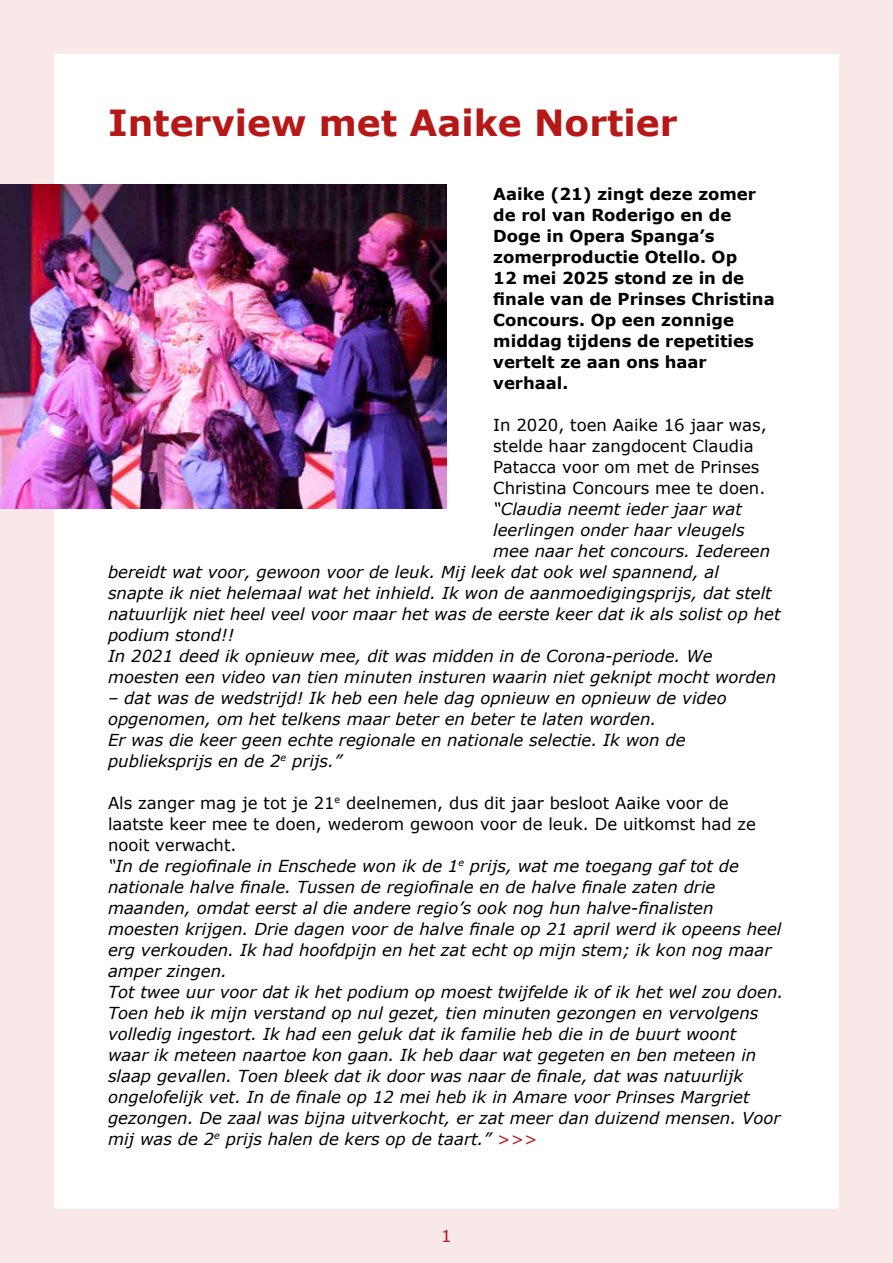
<style>
.page{position:relative;width:893px;height:1263px;background:#f8e8e8}
.page>*{position:absolute;margin:0;border:0;box-sizing:border-box;transform-origin:0 0}
.t1{font:700 36px "Verdana";color:#b61817}
.t2{font:italic 16.5px/21px "Verdana";color:#000}
.t3{font:700 16.5px/21px "Verdana";color:#000}
.t4{font:16.5px/21px "Verdana";color:#000}
.t5{font:16.5px "Verdana";color:#b61817}
.s1{font-style:normal}
.s2{color:#b61817}
</style>
<div class="page">
<div style="left:54px;top:54px;width:785px;height:1155px;background:#fff"></div>
<img style="left:0;top:185px;width:446px;height:323px">
<h1 class="t1" style="left:108px;top:99px;width:571px">Interview met Aaike Nortier</h1>
<p class="t3" style="left:493px;top:183px;width:283px">Aaike (21) zingt deze zomer de rol van Roderigo en de<br>Doge in Opera Spanga’s zomerproductie Otello. Op<br>12 mei 2025 stond ze in de finale van de Prinses Christina<br>Concours. Op een zonnige middag tijdens de repetities vertelt ze aan ons haar verhaal.</p>
<p class="t4" style="left:493px;top:415px;width:275px">In 2020, toen Aaike 16 jaar was, stelde haar zangdocent Claudia<br>Patacca voor om met de Prinses<br>Christina Concours mee te doen.</p>
<p class="t2" style="left:493px;top:499px;width:250px">“Claudia neemt ieder jaar wat</p>
<p class="t2" style="left:493px;top:520px;width:253px">leerlingen onder haar vleugels</p>
<p class="t2" style="left:493px;top:541px;width:278px">mee naar het concours. Iedereen</p>
<p class="t2" style="left:108px;top:562px;width:612px">bereidt wat voor, gewoon voor de leuk. Mij leek dat ook wel spannend, al</p>
<p class="t2" style="left:108px;top:583px;width:665px">snapte ik niet helemaal wat het inhield. Ik won de aanmoedigingsprijs, dat stelt</p>
<p class="t2" style="left:108px;top:604px;width:674px">natuurlijk niet heel veel voor maar het was de eerste keer dat ik als solist op het</p>
<p class="t2" style="left:108px;top:625px;width:128px">podium stond!!</p>
<p class="t2" style="left:108px;top:646px;width:606px">In 2021 deed ik opnieuw mee, dit was midden in de Corona-periode. We</p>
<p class="t2" style="left:108px;top:667px;width:670px">moesten een video van tien minuten insturen waarin niet geknipt mocht worden</p>
<p class="t2" style="left:108px;top:688px;width:620px">– dat was de wedstrijd! Ik heb een hele dag opnieuw en opnieuw de video opgenomen, om het telkens maar beter en beter te laten worden.<br>Er was die keer geen echte regionale en nationale selectie. Ik won de publieksprijs en de 2<sup>e</sup> prijs.”</p>
<p class="t2" style="left:108px;top:792px;width:677px"><span class="s1">Als zanger mag je tot je 21</span><sup>e</sup> <span class="s1">deelnemen, dus dit jaar besloot Aaike voor de laatste keer mee te doen, wederom gewoon voor de leuk. De uitkomst had ze nooit verwacht.<br></span>“In de regiofinale in Enschede won ik de 1<sup>e</sup> prijs, wat me toegang gaf tot de nationale halve finale. Tussen de regiofinale en de halve finale zaten drie maanden, omdat eerst al die andere regio’s ook nog hun halve-finalisten moesten krijgen. Drie dagen voor de halve finale op 21 april werd ik opeens heel erg verkouden. Ik had hoofdpijn en het zat echt op mijn stem; ik kon nog maar amper zingen.<br>Tot twee uur voor dat ik het podium op moest twijfelde ik of ik het wel zou doen.<br>Toen heb ik mijn verstand op nul gezet, tien minuten gezongen en vervolgens volledig ingestort. Ik had een geluk dat ik familie heb die in de buurt woont<br>waar ik meteen naartoe kon gaan. Ik heb daar wat gegeten en ben meteen in slaap gevallen. Toen bleek dat ik door was naar de finale, dat was natuurlijk ongelofelijk vet. In de finale op 12 mei heb ik in Amare voor Prinses Margriet gezongen. De zaal was bijna uitverkocht, er zat meer dan duizend mensen. Voor mij was de 2<sup>e</sup> prijs halen de kers op de taart.” <span class="s2">&gt;&gt;&gt;</span></p>
<p class="t5" style="left:441px;top:1226px;width:12px">1</p>
</div>
